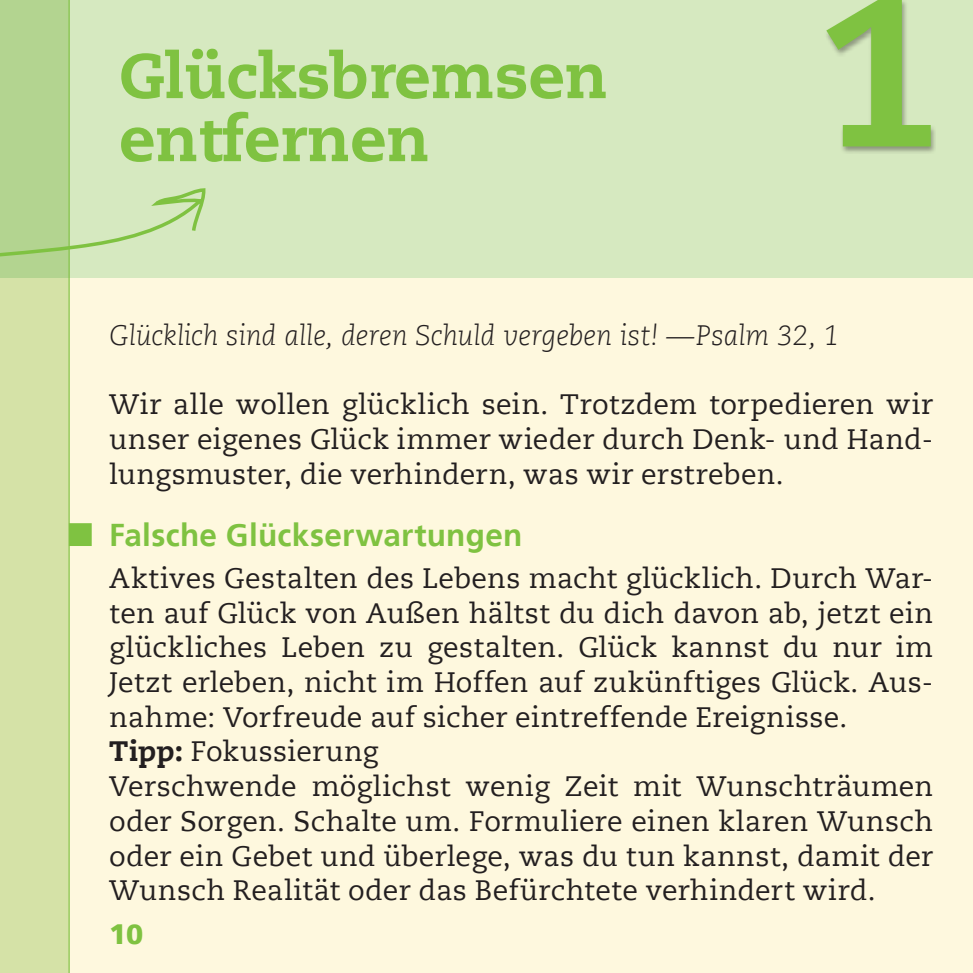
<style>
.page{position:relative;width:973px;height:973px;background:#fff}
.page>*{position:absolute;margin:0;border:0;box-sizing:border-box;transform-origin:0 0}
.t1{font:800 210.35px "Caecilia LT";color:#7fc241}
.t2{font:800 63px/63px "Caecilia LT";color:#7fc241}
.t3{font:700 31.5px "Frutiger LT";letter-spacing:.01em;color:#7fc241}
.t4{font:28px/34.6px "Caecilia LT";letter-spacing:.01em;color:#231f20;text-align:justify}
.t5{font:italic 300 28px "Caecilia LT";letter-spacing:-.005em;color:#231f20}
.t6{font:900 28px "Frutiger LT";color:#7fc241}
.s1{font-weight:800}
</style>
<div class="page">
<div style="left:0;top:0;width:972px;height:972px;background:#fef8de"></div>
<hr style="left:972px;top:0;width:1px;height:972px;background:#fef8de">
<div style="left:0;top:0;width:972px;height:278px;background:#d6e9c0"></div>
<svg style="left:0;top:0;width:68px;height:972px;background:#cddfa2"></svg>
<hr style="left:68px;top:0;width:2px;height:972px;background:#7fc241">
<hr style="left:972px;top:0;width:1px;height:278px;background:#d6e9c0">
<svg style="left:70px;top:523px;width:22px;height:23px"></svg>
<div style="left:823px;top:0;width:112px;height:154px;background:#231f20;opacity:.4"></div>
<svg style="left:0;top:186px;width:206px;height:89px"></svg>
<h2 class="t2" style="left:119px;top:45px;width:490px">Glücksbremsen entfernen</h2>
<h1 class="t1" style="left:817px;top:-58px;width:126px">1</h1>
<p class="t5" style="left:109px;top:319px;width:731px">Glücklich sind alle, deren Schuld vergeben ist! —Psalm 32, 1</p>
<p class="t4" style="left:109px;top:387px;width:825px">Wir alle wollen glücklich sein. Trotzdem torpedieren wir unser eigenes Glück immer wieder durch Denk- und Hand&shy;lungsmuster, die verhindern, was wir erstreben.</p>
<p class="t3" style="left:109px;top:516px;width:414px">Falsche Glückserwartungen</p>
<p class="t4" style="left:109px;top:561px;width:825px;text-align:left">Aktives Gestalten des Lebens macht glücklich. Durch War&shy;ten auf Glück von Außen hältst du dich davon ab, jetzt ein glückliches Leben zu gestalten. Glück kannst du nur im Jetzt erleben, nicht im Hoffen auf zukünftiges Glück. Aus&shy;nahme: Vorfreude auf sicher eintreffende Ereignisse.<br><span class="s1">Tipp:</span> Fokussierung<br>Verschwende möglichst wenig Zeit mit Wunschträumen oder Sorgen. Schalte um. Formuliere einen klaren Wunsch oder ein Gebet und überlege, was du tun kannst, damit der Wunsch Realität oder das Befürchtete verhindert wird.</p>
<p class="t6" style="left:109px;top:917px;width:35px">10</p>
</div>
